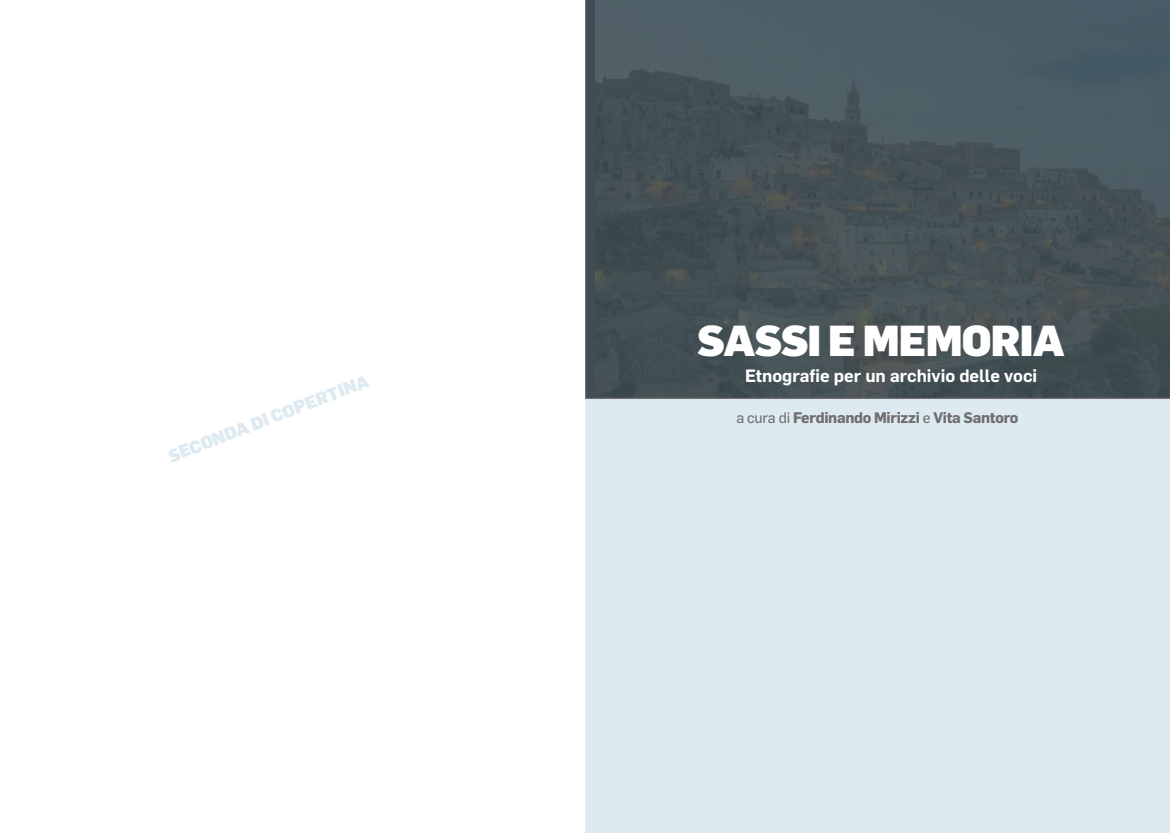
<style>
.page{position:relative;width:1170px;height:833px;background:#fff}
.page>*{position:absolute;margin:0;border:0;box-sizing:border-box;transform-origin:0 0}
.t1{font:900 42.5px "Flama";letter-spacing:-.02em;color:#fff}
.t2{font:600 17.5px "Flama";color:#fff}
.t3{font:900 17.5px "Flama";color:#deeaf1}
.t4{font:700 15px "Flama";letter-spacing:-.02em;color:#706f6f}
.s1{font-family:"Flama Basic";font-weight:400}
</style>
<div class="page">
<div style="left:585px;top:192px;width:584px;height:641px;background:#deeaf1"></div>
<svg style="left:585px;top:0;width:584px;height:399px;background:#46545a"></svg>
<p class="t3" style="left:164px;top:445px;width:215px;rotate:-21deg">SECONDA DI COPERTINA</p>
<h1 class="t1" style="left:697px;top:310px;width:369px">SASSI E MEMORIA</h1>
<p class="t2" style="left:745px;top:363px;width:293px">Etnografie per un archivio delle voci</p>
<p class="t4" style="left:736px;top:407px;width:284px"><span class="s1">a cura di</span> Ferdinando Mirizzi <span class="s1">e</span> Vita Santoro</p>
</div>
